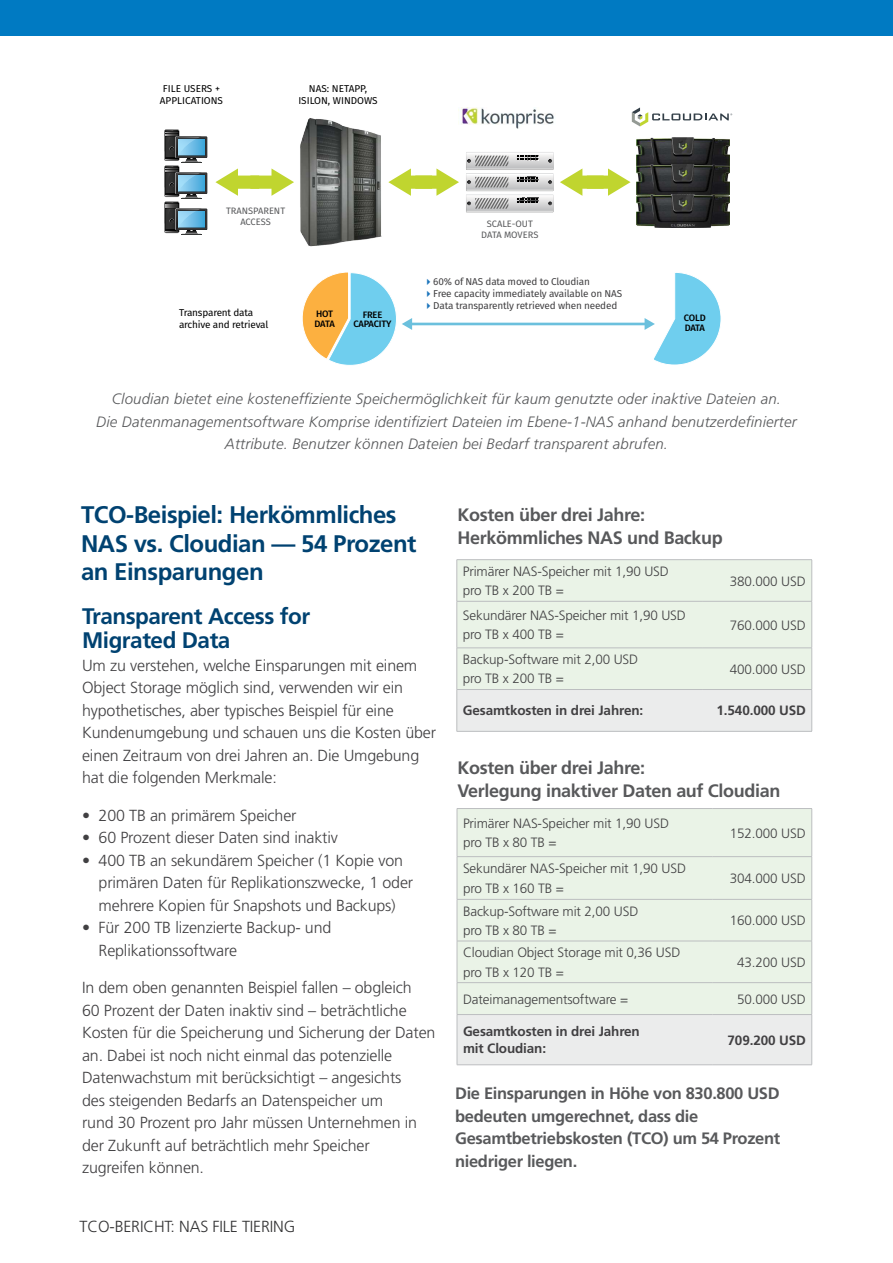
<style>
.page{position:relative;width:893px;height:1263px;background:#fff}
.page>*{position:absolute;margin:0;border:0;box-sizing:border-box;transform-origin:0 0}
.t1{font:700 24px/28.5px "Frutiger";letter-spacing:-.02em;color:#004271}
.t2{font:700 22.5px/24px "Frutiger";letter-spacing:-.02em;color:#004271}
.t3{font:700 18px/22.5px "Frutiger";letter-spacing:-.02em;color:#58595b}
.t4{font:700 16.5px/22.5px "Frutiger";letter-spacing:-.02em;color:#58595b}
.t5{font:300 16.05px/22.5px "Frutiger";letter-spacing:-.01em;color:#414042}
.t6{font:300 16.05px "Frutiger";letter-spacing:-.01em;color:#333334}
.t7{font:italic 300 15px/22.5px "Frutiger";letter-spacing:.01em;color:#58595b;text-align:center}
.t8{font:300 13.5px/19.5px "Frutiger";letter-spacing:-.01em;color:#414042}
.t9{font:700 13.5px/16.5px "Frutiger";letter-spacing:-.01em;color:#414042}
.t10{font:9.9px "Fira Sans";letter-spacing:-.015em;color:#414042}
.t11{font:9.9px/12px "Fira Sans";letter-spacing:-.01em;color:#000;text-align:center}
.t12{font:9.3px/10.6px "Fira Sans";color:#58595b;text-align:center}
.t13{font:500 9.3px/9.9px "Fira Sans";letter-spacing:-.015em;color:#000}
.s1{color:#1c75bc}
</style>
<div class="page">
<div style="left:0;top:0;width:893px;height:36px;background:#007ac2"></div>
<svg style="left:164px;top:129px;width:43px;height:106px"></svg>
<img style="left:300px;top:118px;width:82px;height:129px">
<svg style="left:466px;top:152px;width:88px;height:61px"></svg>
<img style="left:637px;top:138px;width:92px;height:27px">
<img style="left:637px;top:165px;width:92px;height:29px">
<img style="left:637px;top:194px;width:92px;height:33px">
<svg style="left:215px;top:168px;width:79px;height:28px"></svg>
<svg style="left:388px;top:168px;width:71px;height:28px"></svg>
<svg style="left:560px;top:168px;width:70px;height:28px"></svg>
<img style="left:461px;top:107px;width:93px;height:21px">
<svg style="left:632px;top:107px;width:100px;height:19px"></svg>
<hr style="left:410px;top:323px;width:236px;height:2px;background:#6bc0dd">
<svg style="left:302px;top:272px;width:110px;height:93px"></svg>
<svg style="left:645px;top:272px;width:76px;height:93px"></svg>
<div style="left:458px;top:560px;width:353px;height:129px;background:#eaf3e7"></div>
<div style="left:458px;top:690px;width:353px;height:41px;background:#ebecec"></div>
<hr style="left:457px;top:559px;width:245px;height:1px;background:#bcbec0">
<hr style="left:457px;top:560px;width:1px;height:41px;background:#bcbec0">
<hr style="left:702px;top:559px;width:110px;height:1px;background:#bcbec0">
<hr style="left:811px;top:560px;width:1px;height:41px;background:#bcbec0">
<hr style="left:457px;top:601px;width:245px;height:1px;background:#bcbec0">
<hr style="left:457px;top:601px;width:1px;height:47px;background:#bcbec0">
<hr style="left:702px;top:601px;width:110px;height:1px;background:#bcbec0">
<hr style="left:811px;top:601px;width:1px;height:47px;background:#bcbec0">
<hr style="left:457px;top:648px;width:245px;height:1px;background:#bcbec0">
<hr style="left:457px;top:648px;width:1px;height:41px;background:#bcbec0">
<hr style="left:702px;top:648px;width:110px;height:1px;background:#bcbec0">
<hr style="left:811px;top:648px;width:1px;height:41px;background:#bcbec0">
<hr style="left:457px;top:689px;width:245px;height:1px;background:#bcbec0">
<hr style="left:457px;top:690px;width:1px;height:41px;background:#bcbec0">
<hr style="left:702px;top:689px;width:110px;height:1px;background:#bcbec0">
<hr style="left:811px;top:690px;width:1px;height:41px;background:#bcbec0">
<hr style="left:457px;top:731px;width:245px;height:1px;background:#bcbec0">
<hr style="left:702px;top:731px;width:110px;height:1px;background:#bcbec0">
<div style="left:458px;top:809px;width:353px;height:205px;background:#eaf3e7"></div>
<div style="left:458px;top:1015px;width:353px;height:49px;background:#ebecec"></div>
<hr style="left:457px;top:808px;width:255px;height:1px;background:#bcbec0">
<hr style="left:457px;top:809px;width:1px;height:47px;background:#bcbec0">
<hr style="left:712px;top:808px;width:100px;height:1px;background:#bcbec0">
<hr style="left:811px;top:809px;width:1px;height:47px;background:#bcbec0">
<hr style="left:457px;top:856px;width:255px;height:1px;background:#bcbec0">
<hr style="left:457px;top:857px;width:1px;height:42px;background:#bcbec0">
<hr style="left:712px;top:856px;width:100px;height:1px;background:#bcbec0">
<hr style="left:811px;top:857px;width:1px;height:42px;background:#bcbec0">
<hr style="left:457px;top:899px;width:255px;height:1px;background:#bcbec0">
<hr style="left:457px;top:899px;width:1px;height:42px;background:#bcbec0">
<hr style="left:712px;top:899px;width:100px;height:1px;background:#bcbec0">
<hr style="left:811px;top:899px;width:1px;height:42px;background:#bcbec0">
<hr style="left:457px;top:941px;width:1px;height:41px;background:#bcbec0">
<hr style="left:811px;top:941px;width:1px;height:41px;background:#bcbec0">
<hr style="left:457px;top:983px;width:1px;height:31px;background:#bcbec0">
<hr style="left:811px;top:983px;width:1px;height:31px;background:#bcbec0">
<hr style="left:457px;top:941px;width:255px;height:1px;background:#bcbec0">
<hr style="left:712px;top:941px;width:100px;height:1px;background:#bcbec0">
<hr style="left:457px;top:982px;width:255px;height:1px;background:#bcbec0">
<hr style="left:712px;top:982px;width:100px;height:1px;background:#bcbec0">
<hr style="left:457px;top:1014px;width:255px;height:1px;background:#bcbec0">
<hr style="left:457px;top:1015px;width:1px;height:49px;background:#bcbec0">
<hr style="left:712px;top:1014px;width:100px;height:1px;background:#bcbec0">
<hr style="left:811px;top:1015px;width:1px;height:49px;background:#bcbec0">
<hr style="left:457px;top:1064px;width:255px;height:1px;background:#bcbec0">
<hr style="left:712px;top:1064px;width:100px;height:1px;background:#bcbec0">
<p class="t11" style="left:160px;top:83px;width:65px">FILE USERS +<br>APPLICATIONS</p>
<p class="t11" style="left:298px;top:83px;width:81px">NAS: NETAPP,<br>ISILON, WINDOWS</p>
<p class="t12" style="left:226px;top:206px;width:61px">TRANSPARENT<br>ACCESS</p>
<p class="t12" style="left:481px;top:219px;width:59px">SCALE-OUT<br>DATA MOVERS</p>
<p class="t11" style="left:179px;top:307px;width:91px;text-align:left">Transparent data archive and retrieval</p>
<p class="t10" style="left:423px;top:274px;width:168px"><span class="s1">✔</span>60% of NAS data moved to Cloudian</p>
<p class="t10" style="left:423px;top:286px;width:200px"><span class="s1">✔</span>Free capacity immediately available on NAS</p>
<p class="t10" style="left:423px;top:298px;width:195px"><span class="s1">✔</span>Data transparently retrieved when needed</p>
<p class="t13" style="left:314px;top:308px;width:22px">HOT<br>DATA</p>
<p class="t13" style="left:353px;top:310px;width:40px;line-height:9.3px;text-align:center">FREE<br>CAPACITY</p>
<p class="t13" style="left:684px;top:313px;width:23px">COLD<br>DATA</p>
<p class="t7" style="left:96px;top:389px;width:702px">Cloudian bietet eine kosteneffiziente Speichermöglichkeit für kaum genutzte oder inaktive Dateien an.<br>Die Datenmanagementsoftware Komprise identifiziert Dateien im Ebene-1-NAS anhand benutzerdefinierter<br>Attribute. Benutzer können Dateien bei Bedarf transparent abrufen.</p>
<h1 class="t1" style="left:81px;top:502px;width:337px">TCO-Beispiel: Herkömmliches<br>NAS vs. Cloudian — 54 Prozent an Einsparungen</h1>
<h2 class="t2" style="left:82px;top:606px;width:230px">Transparent Access for<br>Migrated Data</h2>
<p class="t5" style="left:82px;top:654px;width:356px">Um zu verstehen, welche Einsparungen mit einem Object Storage möglich sind, verwenden wir ein hypothetisches, aber typisches Beispiel für eine Kundenumgebung und schauen uns die Kosten über einen Zeitraum von drei Jahren an. Die Umgebung hat die folgenden Merkmale:</p>
<p class="t5" style="left:82px;top:804px;width:216px">• 200 TB an primärem Speicher</p>
<p class="t5" style="left:82px;top:827px;width:257px">• 60 Prozent dieser Daten sind inaktiv</p>
<p class="t5" style="left:99px;top:849px;width:316px;text-indent:-16px">• 400 TB an sekundärem Speicher (1 Kopie von primären Daten für Replikationszwecke, 1 oder mehrere Kopien für Snapshots und Backups)</p>
<p class="t5" style="left:99px;top:917px;width:234px;text-indent:-16px">• Für 200 TB lizenzierte Backup- und<br>Replikationssoftware</p>
<p class="t5" style="left:82px;top:977px;width:355px">In dem oben genannten Beispiel fallen – obgleich<br>60 Prozent der Daten inaktiv sind – beträchtliche Kosten für die Speicherung und Sicherung der Daten an. Dabei ist noch nicht einmal das potenzielle Datenwachstum mit berücksichtigt – angesichts<br>des steigenden Bedarfs an Datenspeicher um<br>rund 30 Prozent pro Jahr müssen Unternehmen in der Zukunft auf beträchtlich mehr Speicher zugreifen können.</p>
<p class="t6" style="left:80px;top:1218px;width:217px">TCO-BERICHT: NAS FILE TIERING</p>
<p class="t3" style="left:458px;top:505px;width:267px">Kosten über drei Jahre:<br>Herkömmliches NAS und Backup</p>
<p class="t8" style="left:463px;top:562px;width:208px">Primärer NAS-Speicher mit 1,90 USD pro TB x 200 TB =</p>
<p class="t8" style="left:730px;top:572px;width:77px">380.000 USD</p>
<p class="t8" style="left:463px;top:606px;width:225px">Sekundärer NAS-Speicher mit 1,90 USD pro TB x 400 TB =</p>
<p class="t8" style="left:730px;top:616px;width:77px">760.000 USD</p>
<p class="t8" style="left:463px;top:650px;width:177px">Backup-Software mit 2,00 USD pro TB x 200 TB =</p>
<p class="t8" style="left:730px;top:660px;width:77px">400.000 USD</p>
<p class="t9" style="left:463px;top:703px;width:182px">Gesamtkosten in drei Jahren:</p>
<p class="t9" style="left:717px;top:703px;width:91px">1.540.000 USD</p>
<p class="t3" style="left:458px;top:758px;width:324px">Kosten über drei Jahre:<br>Verlegung inaktiver Daten auf Cloudian</p>
<p class="t8" style="left:463px;top:814px;width:208px">Primärer NAS-Speicher mit 1,90 USD pro TB x 80 TB =</p>
<p class="t8" style="left:730px;top:824px;width:77px">152.000 USD</p>
<p class="t8" style="left:463px;top:859px;width:225px">Sekundärer NAS-Speicher mit 1,90 USD pro TB x 160 TB =</p>
<p class="t8" style="left:730px;top:869px;width:77px">304.000 USD</p>
<p class="t8" style="left:463px;top:901px;width:177px">Backup-Software mit 2,00 USD pro TB x 80 TB =</p>
<p class="t8" style="left:730px;top:911px;width:77px">160.000 USD</p>
<p class="t8" style="left:463px;top:943px;width:219px">Cloudian Object Storage mit 0,36 USD pro TB x 120 TB =</p>
<p class="t8" style="left:737px;top:953px;width:70px">43.200 USD</p>
<p class="t8" style="left:463px;top:990px;width:167px">Dateimanagementsoftware =</p>
<p class="t8" style="left:737px;top:990px;width:70px">50.000 USD</p>
<p class="t9" style="left:463px;top:1024px;width:178px">Gesamtkosten in drei Jahren mit Cloudian:</p>
<p class="t9" style="left:728px;top:1033px;width:80px">709.200 USD</p>
<p class="t4" style="left:455px;top:1083px;width:327px">Die Einsparungen in Höhe von 830.800 USD bedeuten umgerechnet, dass die Gesamtbetriebskosten (TCO) um 54 Prozent niedriger liegen.</p>
</div>
